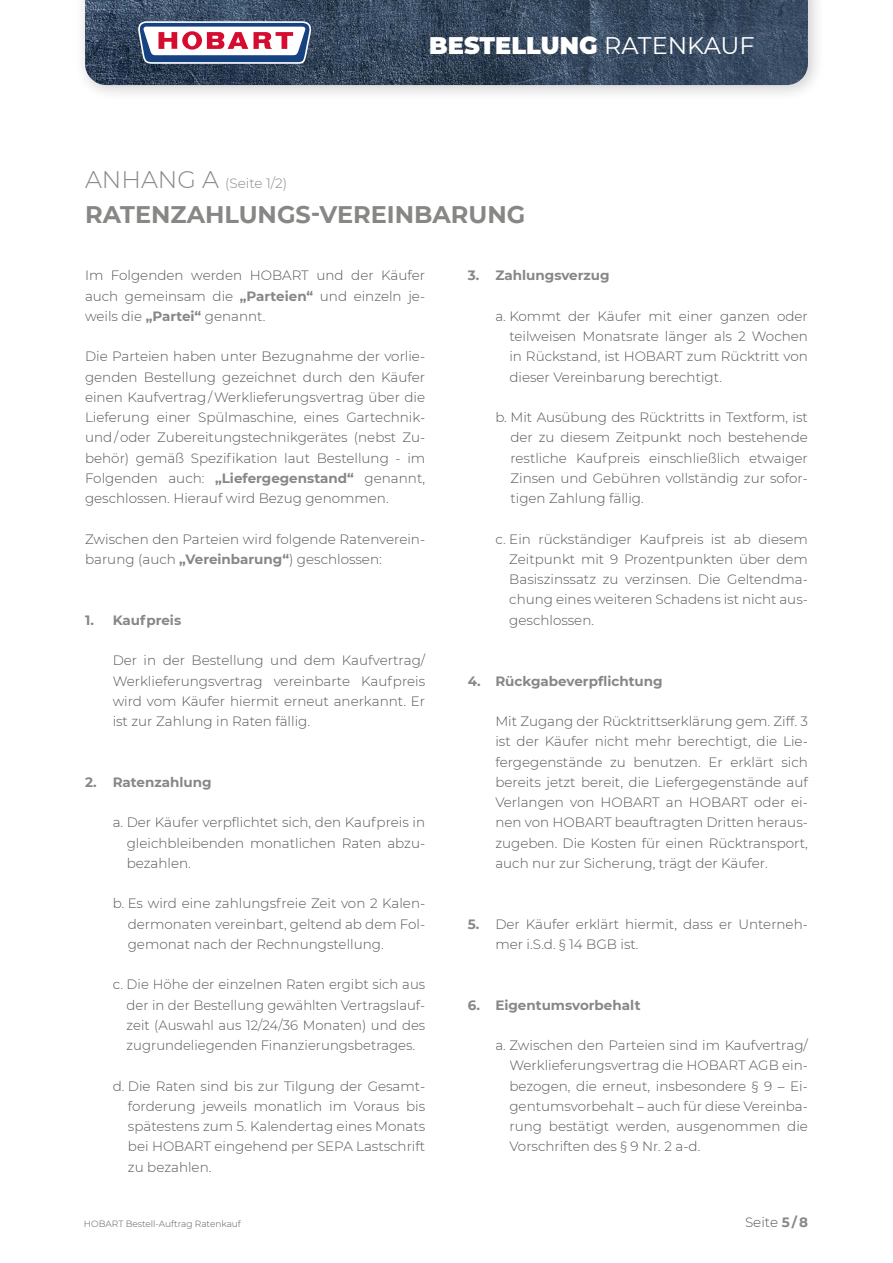
<style>
.page{position:relative;width:893px;height:1263px;background:#fff}
.page>*{position:absolute;margin:0;border:0;box-sizing:border-box;transform-origin:0 0}
.t1{font:700 24px "Montserrat";color:#878786}
.t2{font:900 24px "Montserrat";color:#fff}
.t3{font:300 13.5px/20.2px "Montserrat";color:#565656;text-align:justify}
.t4{font:700 13.5px "Montserrat";color:#878786}
.t5{font:300 13.5px "Montserrat";color:#878786}
.t6{font:300 9px "Montserrat";color:#565656}
.s1{font-weight:400}
.s2{font-size:24px}
.s3{font-weight:700;color:#878786}
</style>
<div class="page">
<div style="left:74px;top:0;width:751px;height:102px;background:#000;opacity:.2"></div>
<img style="left:85px;top:0;width:723px;height:85px">
<svg style="left:138px;top:21px;width:173px;height:43px"></svg>
<h1 class="t2" style="left:429px;top:28px;width:327px">BESTELLUNG <span class="s1">RATENKAUF</span></h1>
<p class="t5" style="left:85px;top:174px;width:204px"><span class="s2">ANHANG A</span> (Seite 1/2)</p>
<h1 class="t1" style="left:85px;top:197px;width:442px">RATENZAHLUNGS-VEREINBARUNG</h1>
<p class="t3" style="left:85px;top:265px;width:342px">Im Folgenden werden HOBART und der Käufer auch gemeinsam die <span class="s3">„Parteien“</span> und einzeln je&shy;weils die <span class="s3">„Partei“</span> genannt.</p>
<p class="t3" style="left:85px;top:346px;width:342px">Die Parteien haben unter Bezugnahme der vorlie&shy;genden Bestellung gezeichnet durch den Käufer einen Kaufvertrag / Werklieferungsvertrag über die Lieferung einer Spülmaschine, eines Gartechnik&shy;und / oder Zubereitungstechnikgerätes (nebst Zu&shy;behör) gemäß Spezifikation laut Bestellung - im Folgenden auch: <span class="s3">„Liefergegenstand“</span> genannt, geschlossen. Hierauf wird Bezug genommen.</p>
<p class="t3" style="left:85px;top:528px;width:342px">Zwischen den Parteien wird folgende Ratenverein&shy;barung (auch <span class="s3">„Vereinbarung“</span>) geschlossen:</p>
<p class="t4" style="left:85px;top:610px;width:98px">1. Kaufpreis</p>
<p class="t3" style="left:113px;top:650px;width:314px">Der in der Bestellung und dem Kaufvertrag/ Werklieferungsvertrag vereinbarte Kaufpreis wird vom Käufer hiermit erneut anerkannt. Er ist zur Zahlung in Raten fällig.</p>
<p class="t4" style="left:85px;top:772px;width:128px">2. Ratenzahlung</p>
<p class="t3" style="left:127px;top:812px;width:300px;text-indent:-14px">a. Der Käufer verpflichtet sich, den Kaufpreis in gleichbleibenden monatlichen Raten abzu&shy;bezahlen.</p>
<p class="t3" style="left:128px;top:893px;width:299px;text-indent:-15px">b. Es wird eine zahlungsfreie Zeit von 2 Kalen&shy;dermonaten vereinbart, geltend ab dem Fol&shy;gemonat nach der Rechnungstellung.</p>
<p class="t3" style="left:127px;top:974px;width:300px;text-indent:-14px">c. Die Höhe der einzelnen Raten ergibt sich aus der in der Bestellung gewählten Vertragslauf&shy;zeit (Auswahl aus 12/24/36 Monaten) und des zugrundeliegenden Finanzierungsbetrages.</p>
<p class="t3" style="left:128px;top:1075px;width:299px;text-indent:-15px">d. Die Raten sind bis zur Tilgung der Gesamt&shy;forderung jeweils monatlich im Voraus bis spätestens zum 5. Kalendertag eines Monats bei HOBART eingehend per SEPA Lastschrift zu bezahlen.</p>
<p class="t4" style="left:468px;top:266px;width:143px">3. Zahlungsverzug</p>
<p class="t3" style="left:509px;top:306px;width:300px;text-indent:-14px">a. Kommt der Käufer mit einer ganzen oder teilweisen Monatsrate länger als 2 Wochen in Rückstand, ist HOBART zum Rücktritt von dieser Vereinbarung berechtigt.</p>
<p class="t3" style="left:510px;top:407px;width:299px;text-indent:-15px">b. Mit Ausübung des Rücktritts in Textform, ist der zu diesem Zeitpunkt noch bestehende restliche Kaufpreis einschließlich etwaiger Zinsen und Gebühren vollständig zur sofor&shy;tigen Zahlung fällig.</p>
<p class="t3" style="left:509px;top:528px;width:300px;text-indent:-14px">c. Ein rückständiger Kaufpreis ist ab diesem Zeitpunkt mit 9 Prozentpunkten über dem Basiszinssatz zu verzinsen. Die Geltendma&shy;chung eines weiteren Schadens ist nicht aus&shy;geschlossen.</p>
<p class="t4" style="left:468px;top:671px;width:196px">4. Rückgabeverpflichtung</p>
<p class="t3" style="left:495px;top:711px;width:314px">Mit Zugang der Rücktrittserklärung gem. Ziff. 3 ist der Käufer nicht mehr berechtigt, die Lie&shy;fergegenstände zu benutzen. Er erklärt sich bereits jetzt bereit, die Liefergegenstände auf Verlangen von HOBART an HOBART oder ei&shy;nen von HOBART beauftragten Dritten heraus&shy;zugeben. Die Kosten für einen Rücktransport, auch nur zur Sicherung, trägt der Käufer.</p>
<p class="t3" style="left:495px;top:913px;width:314px;text-indent:-28px"><span class="s3">5.</span> Der Käufer erklärt hiermit, dass er Unterneh&shy;mer i.S.d. § 14 BGB ist.</p>
<p class="t4" style="left:468px;top:995px;width:174px">6. Eigentumsvorbehalt</p>
<p class="t3" style="left:509px;top:1035px;width:300px;text-indent:-14px">a. Zwischen den Parteien sind im Kaufvertrag/ Werklieferungsvertrag die HOBART AGB ein&shy;bezogen, die erneut, insbesondere § 9 – Ei&shy;gentumsvorbehalt – auch für diese Vereinba&shy;rung bestätigt werden, ausgenommen die Vorschriften des § 9 Nr. 2 a-d.</p>
<p class="t6" style="left:84px;top:1217px;width:158px">HOBART Bestell-Auftrag Ratenkauf</p>
<p class="t3" style="left:745px;top:1212px;width:64px">Seite <span class="s3">5 / 8</span></p>
</div>
